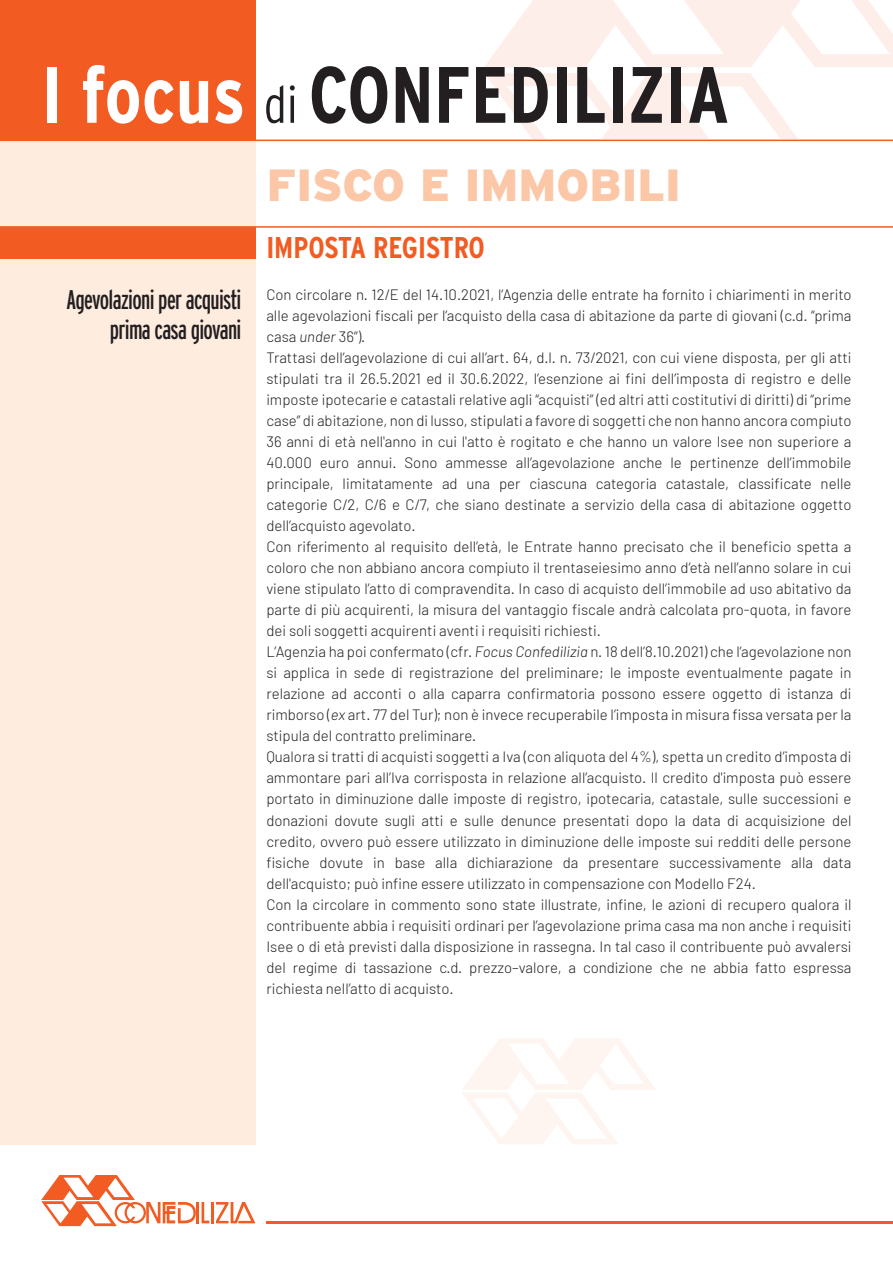
<style>
.page{position:relative;width:893px;height:1263px;background:#fff}
.page>*{position:absolute;margin:0;border:0;box-sizing:border-box;transform-origin:0 0}
.t1{font:700 condensed 79.65px "Interstate";color:#231f20}
.t2{font:900 45px "Interstate";color:#fbc7a7}
.t3{font:700 condensed 30px "Interstate";color:#f25b21}
.t4{font:extra-condensed 27px/30.5px "Interstate";letter-spacing:-.025em;color:#231f20;text-align:right}
.t5{font:300 15px/21px "Barlow";color:#231f20}
.s1{color:#fff}
.s2{font-weight:300;font-size:51.75px}
.s3{font-style:italic}
</style>
<div class="page">
<div style="left:0;top:0;width:255px;height:1144px;background:#feecdf"></div>
<hr style="left:267px;top:1221px;width:626px;height:2px;background:#f25b21">
<hr style="left:196px;top:1202px;width:3px;height:21px;background:#f25b21">
<svg style="left:202px;top:1202px;width:7px;height:21px"></svg>
<hr style="left:211px;top:1202px;width:3px;height:21px;background:#f25b21">
<svg style="left:216px;top:1202px;width:39px;height:21px"></svg>
<svg style="left:41px;top:1175px;width:155px;height:51px"></svg>
<svg style="left:484px;top:0;width:409px;height:67px"></svg>
<svg style="left:485px;top:73px;width:313px;height:66px"></svg>
<div style="left:0;top:0;width:255px;height:140px;background:#f25b21"></div>
<hr style="left:0;top:140px;width:893px;height:1px;background:#f25b21">
<hr style="left:0;top:226px;width:893px;height:2px;background:#f25b21">
<div style="left:0;top:227px;width:255px;height:31px;background:#f25b21"></div>
<svg style="left:462px;top:1038px;width:194px;height:106px"></svg>
<h1 class="t1" style="left:41px;top:50px;width:690px"><span class="s1">I focus</span> <span class="s2">di</span> CONFEDILIZIA</h1>
<h2 class="t2" style="left:267px;top:159px;width:416px">FISCO E IMMOBILI</h2>
<h3 class="t4" style="left:67px;top:284px;width:176px">Agevolazioni per acquisti prima casa giovani</h3>
<h3 class="t3" style="left:266px;top:231px;width:220px">IMPOSTA REGISTRO</h3>
<p class="t5" style="left:266px;top:284px;width:587px">Con circolare n. 12/E del 14.10.2021, l’Agenzia delle entrate ha fornito i chiarimenti in merito alle agevolazioni fiscali per l’acquisto della casa di abitazione da parte di giovani (c.d. “prima casa <span class="s3">under</span> 36”).<br>Trattasi dell’agevolazione di cui all’art. 64, d.l. n. 73/2021, con cui viene disposta, per gli atti stipulati tra il 26.5.2021 ed il 30.6.2022, l’esenzione ai fini dell’imposta di registro e delle imposte ipotecarie e catastali relative agli “acquisti” (ed altri atti costitutivi di diritti) di “prime case” di abitazione, non di lusso, stipulati a favore di soggetti che non hanno ancora compiuto 36 anni di età nell'anno in cui l'atto è rogitato e che hanno un valore Isee non superiore a 40.000 euro annui. Sono ammesse all’agevolazione anche le pertinenze dell’immobile principale, limitatamente ad una per ciascuna categoria catastale, classificate nelle categorie C/2, C/6 e C/7, che siano destinate a servizio della casa di abitazione oggetto dell’acquisto agevolato.<br>Con riferimento al requisito dell’età, le Entrate hanno precisato che il beneficio spetta a coloro che non abbiano ancora compiuto il trentaseiesimo anno d’età nell’anno solare in cui viene stipulato l’atto di compravendita. In caso di acquisto dell’immobile ad uso abitativo da parte di più acquirenti, la misura del vantaggio fiscale andrà calcolata pro-quota, in favore dei soli soggetti acquirenti aventi i requisiti richiesti.<br>L’Agenzia ha poi confermato (cfr. <span class="s3">Focus Confedilizia</span> n. 18 dell’8.10.2021) che l’agevolazione non si applica in sede di registrazione del preliminare; le imposte eventualmente pagate in relazione ad acconti o alla caparra confirmatoria possono essere oggetto di istanza di rimborso (<span class="s3">ex</span> art. 77 del Tur); non è invece recuperabile l’imposta in misura fissa versata per la stipula del contratto preliminare.<br>Qualora si tratti di acquisti soggetti a Iva (con aliquota del 4%), spetta un credito d’imposta di ammontare pari all’Iva corrisposta in relazione all’acquisto. Il credito d'imposta può essere portato in diminuzione dalle imposte di registro, ipotecaria, catastale, sulle successioni e donazioni dovute sugli atti e sulle denunce presentati dopo la data di acquisizione del credito, ovvero può essere utilizzato in diminuzione delle imposte sui redditi delle persone fisiche dovute in base alla dichiarazione da presentare successivamente alla data dell'acquisto; può infine essere utilizzato in compensazione con Modello F24.<br>Con la circolare in commento sono state illustrate, infine, le azioni di recupero qualora il contribuente abbia i requisiti ordinari per l’agevolazione prima casa ma non anche i requisiti Isee o di età previsti dalla disposizione in rassegna. In tal caso il contribuente può avvalersi del regime di tassazione c.d. prezzo–valore, a condizione che ne abbia fatto espressa richiesta nell’atto di acquisto.</p>
</div>
